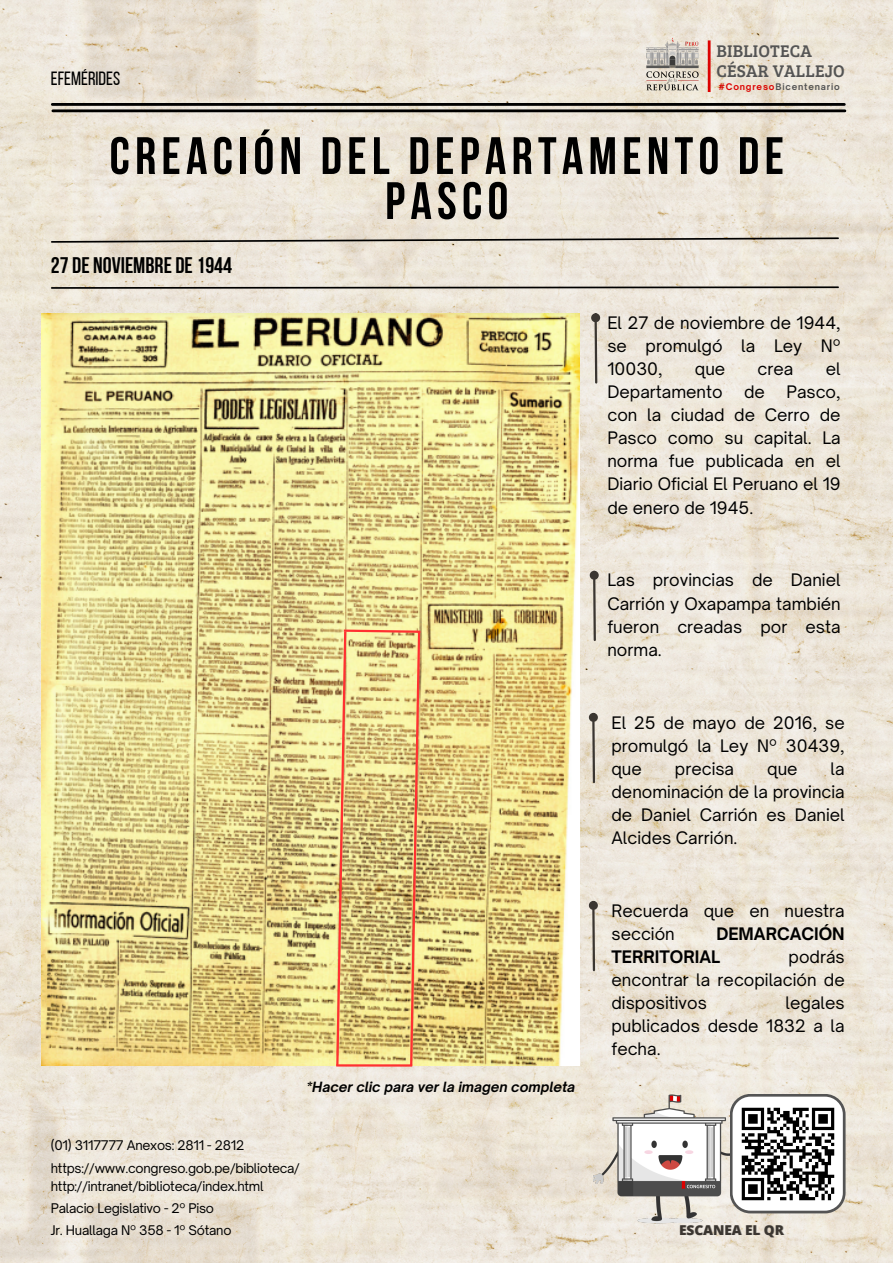
<style>
.page{position:relative;width:893px;height:1263px;background:#fff}
.page>*{position:absolute;margin:0;border:0;box-sizing:border-box;transform-origin:0 0}
.t1{font:700 52.5px/45px "Bebas Neue";letter-spacing:.1em;color:#000;text-align:center}
.t2{font:700 22.5px "Bebas Neue";color:#000}
.t3{font:19.12px "Bebas Neue";color:#000}
.t4{font:17.48px "Bree Serif";letter-spacing:.01em;color:#545454}
.t5{font:16.5px/23.1px "Open Sauce One";color:#000;text-align:justify}
.t6{font:700 16.5px/23.1px "Open Sauce One";color:#000}
.t7{font:800 13.58px "Open Sans";color:#3b3631}
.t8{font:italic 700 13.5px "Open Sauce One";color:#000}
.t9{font:12.75px "Open Sauce One";letter-spacing:-.02em;color:#000}
.t10{font:700 8.7px "Open Sauce One";letter-spacing:.095em;color:#545454}
.s1{color:#dc0302}
</style>
<div class="page">
<img style="left:0;top:0;width:893px;height:1263px">
<hr style="left:708px;top:40px;width:2px;height:52px;background:#dc0302">
<img style="left:644px;top:36px;width:57px;height:56px">
<img style="left:593px;top:1087px;width:167px;height:143px">
<svg style="left:730px;top:1094px;width:115px;height:119px"></svg>
<svg style="left:593px;top:322px;width:5px;height:63px"></svg>
<div style="left:592px;top:314px;width:7px;height:7px;background:#3b3631;border-radius:50%"></div>
<div style="left:591px;top:313px;width:9px;height:9px;border:2px solid #3b3631;border-radius:50%"></div>
<svg style="left:592px;top:580px;width:5px;height:62px"></svg>
<div style="left:591px;top:572px;width:6px;height:7px;background:#3b3631;border-radius:50%"></div>
<div style="left:590px;top:571px;width:9px;height:9px;border:2px solid #3b3631;border-radius:50%"></div>
<svg style="left:591px;top:722px;width:5px;height:62px"></svg>
<div style="left:590px;top:714px;width:7px;height:7px;background:#3b3631;border-radius:50%"></div>
<div style="left:589px;top:713px;width:9px;height:9px;border:2px solid #3b3631;border-radius:50%"></div>
<svg style="left:591px;top:910px;width:5px;height:62px"></svg>
<div style="left:590px;top:902px;width:7px;height:7px;background:#3b3631;border-radius:50%"></div>
<div style="left:589px;top:901px;width:9px;height:9px;border:2px solid #3b3631;border-radius:50%"></div>
<svg style="left:50px;top:237px;width:790px;height:7px;background:#b1aba0"></svg>
<svg style="left:50px;top:286px;width:790px;height:4px;background:#88837c"></svg>
<hr style="left:52px;top:103px;width:792px;height:3px;background:#000">
<hr style="left:53px;top:109px;width:792px;height:3px;background:#000">
<img style="left:42px;top:313px;width:538px;height:752px">
<svg style="left:335px;top:628px;width:88px;height:440px;background:#dabf7c"></svg>
<hr style="left:336px;top:1064px;width:76px;height:2px;background:#ff3131">
<p class="t3" style="left:51px;top:70px;width:71px">EFEMÉRIDES</p>
<p class="t4" style="left:716px;top:38px;width:97px">BIBLIOTECA</p>
<p class="t4" style="left:716px;top:59px;width:130px">CÉSAR VALLEJO</p>
<p class="t10" style="left:718px;top:81px;width:123px"><span class="s1">#Congreso</span>Bicentenario</p>
<p class="t1" style="left:110px;top:138px;width:676px">CREACIÓN DEL DEPARTAMENTO DE<br>PASCO</p>
<p class="t2" style="left:51px;top:256px;width:183px">27 DE NOVIEMBRE DE1944</p>
<p class="t8" style="left:306px;top:1079px;width:270px">*Hacer clic para ver la imagen completa</p>
<p class="t9" style="left:51px;top:1137px;width:195px">(01) 3117777 Anexos: 2811 - 2812</p>
<p class="t9" style="left:51px;top:1160px;width:251px">https://www.congreso.gob.pe/biblioteca/</p>
<p class="t9" style="left:51px;top:1178px;width:214px">http://intranet/biblioteca/index.html</p>
<p class="t9" style="left:51px;top:1200px;width:165px">Palacio Legislativo - 2º Piso</p>
<p class="t9" style="left:51px;top:1222px;width:182px">Jr. Huallaga Nº 358 - 1º Sótano</p>
<p class="t5" style="left:607px;top:311px;width:235px">El 27 de noviembre de 1944, se promulgó la Ley Nº 10030,</p>
<p class="t5" style="left:695px;top:357px;width:32px">que</p>
<p class="t5" style="left:757px;top:357px;width:37px">crea</p>
<p class="t5" style="left:825px;top:357px;width:16px">el</p>
<p class="t5" style="left:607px;top:380px;width:117px">Departamento</p>
<p class="t5" style="left:744px;top:380px;width:22px">de</p>
<p class="t5" style="left:607px;top:380px;width:235px;text-indent:179px">Pasco, con la ciudad de Cerro de Pasco como su capital. La norma fue publicada en el Diario Oficial El Peruano el 19 de enero de 1945.</p>
<p class="t5" style="left:607px;top:568px;width:235px">Las provincias de Daniel Carrión y Oxapampa también fueron creadas por esta norma.</p>
<p class="t5" style="left:611px;top:711px;width:235px">El 25 de mayo de 2016, se promulgó la Ley Nº 30439, que</p>
<p class="t5" style="left:675px;top:757px;width:61px">precisa</p>
<p class="t5" style="left:767px;top:757px;width:32px">que</p>
<p class="t5" style="left:611px;top:757px;width:235px;text-indent:219px">la denominación de la provincia de Daniel Carrión es Daniel Alcides Carrión.</p>
<p class="t5" style="left:611px;top:899px;width:235px">Recuerda que en nuestra sección</p>
<p class="t6" style="left:611px;top:922px;width:235px;text-indent:105px">DEMARCACIÓN<br>TERRITORIAL</p>
<p class="t5" style="left:611px;top:945px;width:235px;text-indent:177px">podrás encontrar la recopilación de dispositivos</p>
<p class="t5" style="left:611px;top:991px;width:235px;text-indent:174px">legales publicados desde 1832 a la fecha.</p>
<p class="t7" style="left:679px;top:1220px;width:106px">ESCANEA EL QR</p>
</div>
